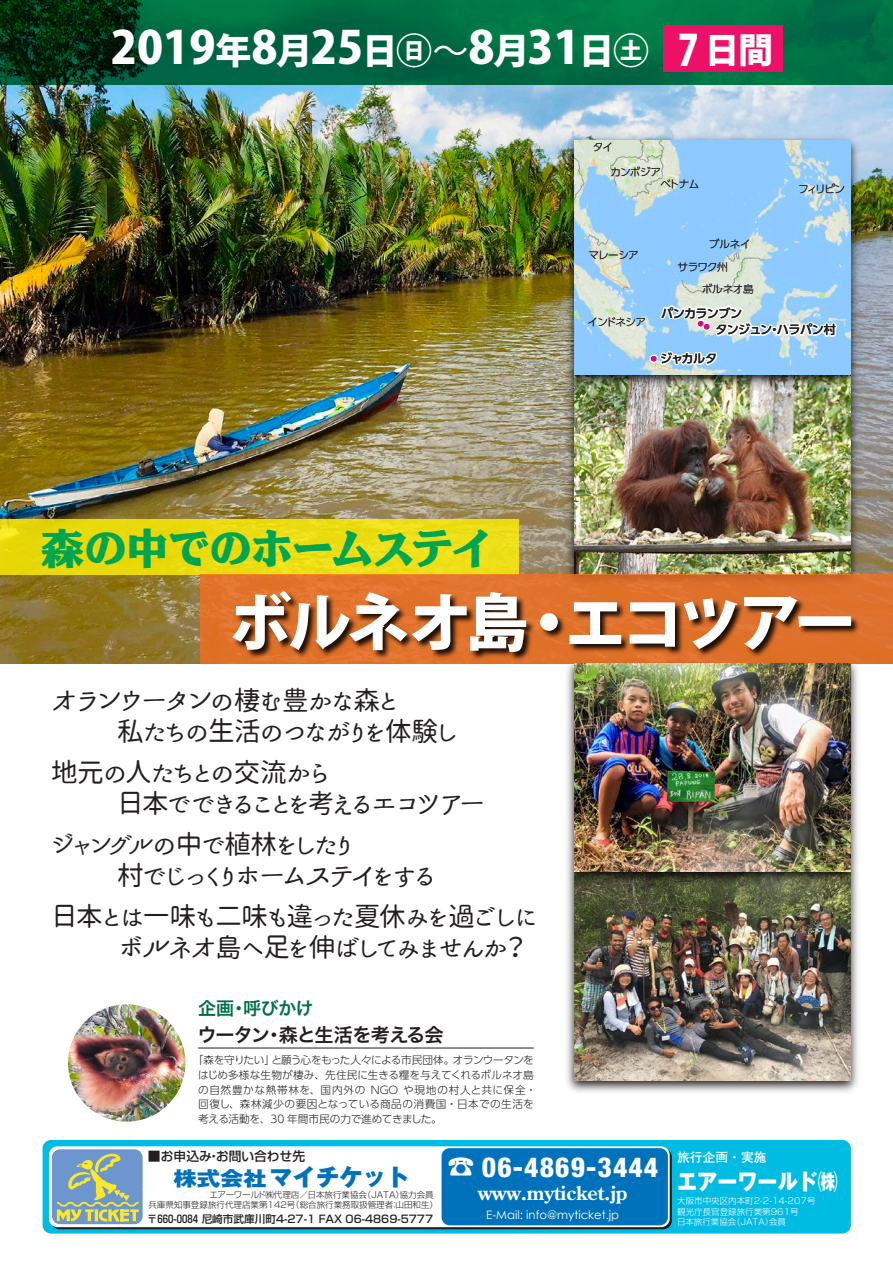
<style>
.page{position:relative;width:893px;height:1262px;background:#fff}
.page>*{position:absolute;margin:0;border:0;box-sizing:border-box;transform-origin:0 0}
.t1{font:800 63px "Koz Go Pro";letter-spacing:-.075em;color:#fff}
.t2{font:800 45px "Koz Go Pro";color:#fff}
.t3{font:43.5px "PS NOW MU 90 pv RKSJ H";letter-spacing:-.055em;color:#00a54f}
.t4{font:800 condensed 27.6px "Helvetica Neue LT Std";letter-spacing:.04em;color:#fff}
.t5{font:26.55px/31.5px "Honoka Maru Gothic";letter-spacing:-.065em;color:#231f20}
.t6{font:26.55px/31.5px "Honoka Maru Gothic";letter-spacing:-.085em;color:#231f20}
.t7{font:800 23.4px "Gothic MB101 Pro";color:#0072bc}
.t8{font:800 22.35px "Gothic MB101 Pro";color:#fff;scale:.9 1}
.t9{font:700 19.2px "Century Old Style Std";color:#fff}
.t10{font:19.2px "Hira Kaku Pro W6";letter-spacing:-.045em;color:#231f20}
.t11{font:18px "Hira Kaku Pro W6";letter-spacing:-.02em;color:#016f45}
.t12{font:500 12.75px "Shin Go Pro";color:#231f20}
.t13{font:700 12.75px "Futo Go B101 Pro";color:#fff}
.t14{font:500 12.15px "UD Shin Go Pro";letter-spacing:-.05em;color:#231f20}
.t15{font:11.7px "Century Gothic";color:#fff}
.t16{font:300 10.65px/14.9px "UD Shin Go Pro";letter-spacing:-.015em;color:#231f20}
.t17{font:500 10.65px "Shin Go Pro";color:#231f20}
.t18{font:300 8.55px "Shin Go Pro";color:#231f20}
.t19{font:300 8.55px/10.6px "Shin Go Pro";color:#fff}
.t20{font:500 6px "UD Shin Go Pro";color:#231f20}
.s1{font-size:36px}
.s2{font-weight:400;font-size:36px}
.s3{font-size:42.45px}
.s4{font-size:35.1px}
.s5{font-size:29.25px}
.s6{font-family:"Gothic MB101 Pro";font-weight:700;font-stretch:normal}
.s7{font-size:19.95px}
</style>
<div class="page">
<img style="left:0;top:85px;width:892px;height:578px">
<div style="left:43px;top:1140px;width:807px;height:93px;background:#00bbe2;border-radius:9px"></div>
<svg style="left:51px;top:1148px;width:620px;height:81px"></svg>
<div style="left:49px;top:1146px;width:620px;height:81px;background:#fff;border-radius:9px"></div>
<div style="left:441px;top:1148px;width:227px;height:77px;background:#0072bc;border-radius:8px"></div>
<div style="left:52px;top:1149px;width:91px;height:75px;background:#6d96ce;border-radius:8px"></div>
<svg style="left:57px;top:1153px;width:82px;height:68px"></svg>
<hr style="left:198px;top:1047px;width:335px;height:1px;background:#231f20">
<svg style="left:0;top:0;width:892px;height:85px;background:#00623b"></svg>
<img style="left:68px;top:1004px;width:117px;height:117px;border-radius:59px">
<div style="left:663px;top:25px;width:119px;height:47px;background:#ec1067"></div>
<img style="left:566px;top:889px;width:292px;height:203px">
<img style="left:574px;top:889px;width:276px;height:191px">
<img style="left:566px;top:683px;width:292px;height:206px">
<img style="left:574px;top:683px;width:276px;height:189px">
<img style="left:561px;top:392px;width:302px;height:182px">
<img style="left:574px;top:392px;width:276px;height:182px">
<div style="left:0;top:519px;width:519px;height:55px;background:linear-gradient(to right,#e7d708,#eee01b)"></div>
<img style="left:561px;top:132px;width:302px;height:260px">
<svg style="left:574px;top:140px;width:276px;height:234px;background:#a4d0f0"></svg>
<div style="left:649px;top:355px;width:9px;height:8px;border:3px solid #fff;border-radius:50%"></div>
<svg style="left:657px;top:349px;width:62px;height:19px"></svg>
<svg style="left:657px;top:303px;width:181px;height:36px"></svg>
<div style="left:200px;top:574px;width:692px;height:89px;background:linear-gradient(to right,#e4762f,#d76b29)"></div>
<img style="left:226px;top:588px;width:641px;height:95px">
<h2 class="t2" style="left:111px;top:18px;width:664px">2019<span class="s1">年</span>8<span class="s1">月</span>25<span class="s1">日㊐</span><span class="s2">～</span>8<span class="s1">月</span>31<span class="s1">日㊏</span> <span class="s3">7</span> <span class="s4">日間</span></h2>
<p class="t16" style="left:592px;top:139px;width:22px">タイ</p>
<p class="t16" style="left:610px;top:164px;width:52px">カンボジア</p>
<p class="t16" style="left:660px;top:176px;width:41px">ベトナム</p>
<p class="t16" style="left:798px;top:181px;width:49px">フィリピン</p>
<p class="t16" style="left:588px;top:247px;width:52px">マレーシア</p>
<p class="t16" style="left:587px;top:314px;width:60px">インドネシア</p>
<p class="t16" style="left:709px;top:237px;width:43px">ブルネイ</p>
<p class="t16" style="left:677px;top:259px;width:52px">サラワク州</p>
<p class="t16" style="left:701px;top:282px;width:53px">ボルネオ島</p>
<p class="t14" style="left:661px;top:303px;width:83px">パンカランブン</p>
<p class="t20" style="left:698px;top:318px;width:8px">●</p>
<p class="t14" style="left:715px;top:320px;width:122px">タンジュン・ハラパン村</p>
<p class="t20" style="left:703px;top:321px;width:8px">●</p>
<h3 class="t3" style="left:41px;top:526px;width:454px">森の中でのホームステイ</h3>
<p class="t14" style="left:651px;top:349px;width:68px"><sup>●</sup> ジャカルタ</p>
<h1 class="t1" style="left:228px;top:581px;width:629px">ボルネオ島・エコツアー</h1>
<h3 class="t5" style="left:117px;top:683px;width:342px;text-indent:-66px"><span class="s5">オランウータン</span>の棲む豊かな森と<br>私たちの生活のつながりを体験し</h3>
<h3 class="t5" style="left:117px;top:755px;width:370px;text-indent:-66px">地元の人たちとの交流から<br>日本でできることを考える<span class="s5">エコツアー</span></h3>
<h3 class="t6" style="left:117px;top:827px;width:320px;text-indent:-66px">ジャングルの中で植林をしたり<br>村でじっくり<span class="s5">ホームステイ</span>をする</h3>
<h3 class="t5" style="left:117px;top:899px;width:423px;text-indent:-66px">日本とは一味も二味も違った夏休みを過ごしに<span class="s5">ボルネオ</span>島へ足を伸ばしてみませんか？</h3>
<h3 class="t11" style="left:198px;top:991px;width:117px">企画・呼びかけ</h3>
<h3 class="t10" style="left:197px;top:1017px;width:248px">ウータン・森と生活を考える会</h3>
<p class="t16" style="left:198px;top:1051px;width:340px;text-indent:-5px">「森を守りたい」と願う心をもった人々による市民団体。オランウータンをはじめ多様な生物が棲み、先住民に生きる糧を与えてくれるボルネオ島の自然豊かな熱帯林を、国内外の NGO や現地の村人と共に保全・回復し、森林減少の要因となっている商品の消費国・日本での生活を考える活動を、30 年間市民の力で進めてきました。</p>
<p class="t12" style="left:148px;top:1145px;width:159px">■お申込み・お問い合わせ先</p>
<p class="t13" style="left:677px;top:1147px;width:91px">旅行企画・実施</p>
<h3 class="t8" style="left:677px;top:1162px;width:180px">エアーワールド㈱</h3>
<p class="t19" style="left:677px;top:1194px;width:140px">大阪市中央区内本町2-2-14-207号観光庁長官登録旅行業第961号<br>日本旅行業協会（JATA）会員</p>
<h3 class="t4" style="left:447px;top:1149px;width:213px"><span class="s6">☎</span> 06-4869-3444</h3>
<h3 class="t7" style="left:173px;top:1157px;width:238px"><span class="s7">株式会社</span>マイチケット</h3>
<p class="t17" style="left:147px;top:1209px;width:287px">〒660-0084 尼崎市武庫川町4-27-1 FAX 06-4869-5777</p>
<h3 class="t9" style="left:478px;top:1180px;width:151px">www.myticket.jp</h3>
<p class="t18" style="left:209px;top:1187px;width:226px">エアーワールド㈱代理店／日本旅行業協会（JATA）協力会員</p>
<p class="t18" style="left:148px;top:1198px;width:291px">兵庫県知事登録旅行代理店業第142号（総合旅行業務取扱管理者：山田和生）</p>
<p class="t15" style="left:486px;top:1207px;width:135px">E-Mail: info@myticket.jp</p>
</div>
